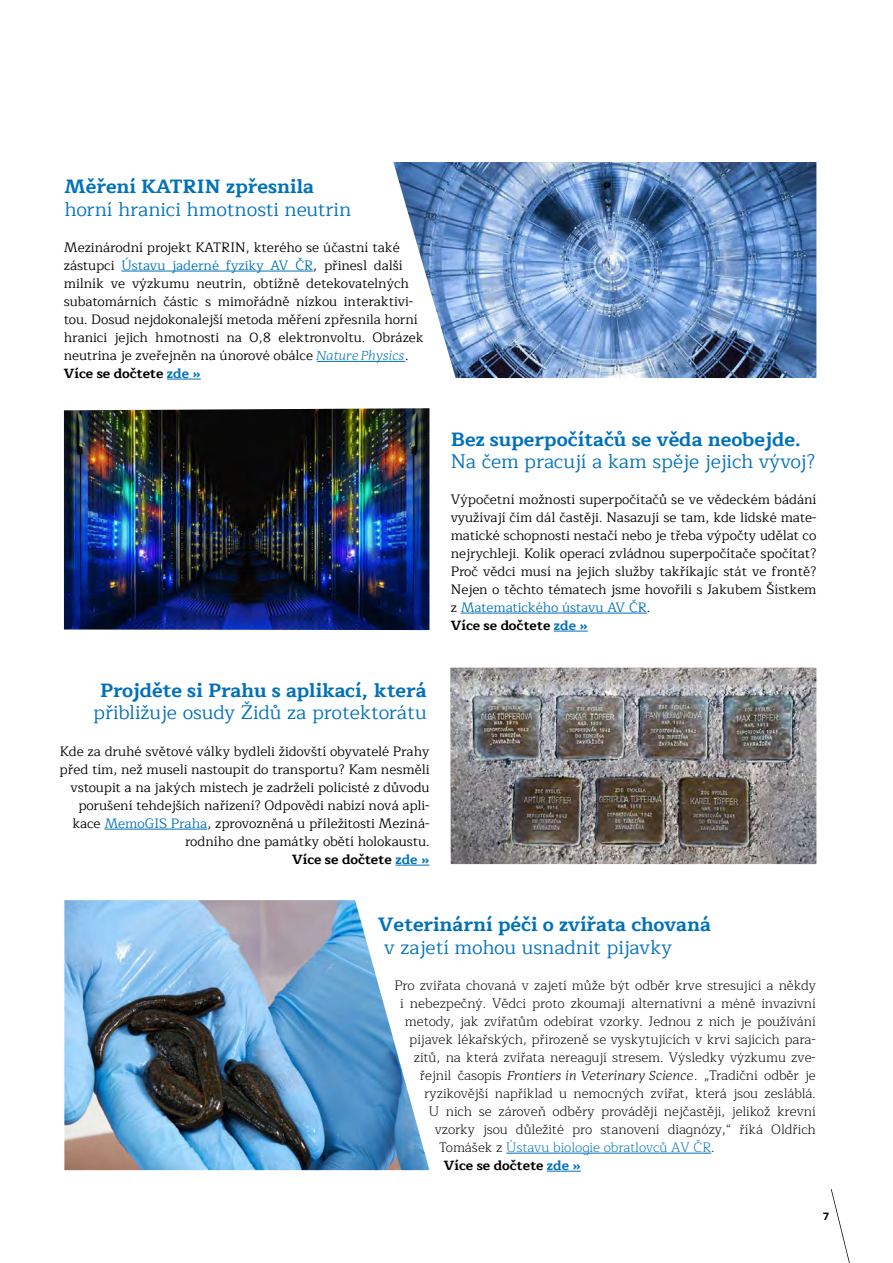
<style>
.page{position:relative;width:893px;height:1263px;background:#fff}
.page>*{position:absolute;margin:0;border:0;box-sizing:border-box;transform-origin:0 0}
.t1{font:19.5px "Maitree";color:#0071b9}
.t2{font:700 19.5px "Maitree";color:#0071b9}
.t3{font:13.5px/18px "Maitree";color:#000}
.t4{font:300 13.5px "Maitree";color:#000}
.t5{font:300 13.5px "Maitree";color:#0071b9}
.t6{font:700 13.5px "Maitree";color:#000}
.t7{font:700 10.5px "Motiva Sans";color:#000}
.s1{color:#0071b9}
.s2{font-family:"Adagio Serif";font-weight:300;font-style:italic;color:#0071b9}
.s3{font-weight:700}
.s4{font-weight:700;color:#0071b9}
.s5{font-family:"Adagio Serif";font-style:italic}
.s6{color:#000}
</style>
<div class="page">
<svg style="left:831px;top:1189px;width:19px;height:74px"></svg>
<img style="left:393px;top:162px;width:423px;height:216px">
<img style="left:64px;top:408px;width:365px;height:222px">
<hr style="left:121px;top:271px;width:192px;height:1px;background:#0071b9">
<hr style="left:317px;top:361px;width:88px;height:1px;background:#0071b9">
<hr style="left:167px;top:379px;width:34px;height:1px;background:#0071b9">
<hr style="left:461px;top:613px;width:186px;height:1px;background:#0071b9">
<hr style="left:554px;top:631px;width:34px;height:1px;background:#0071b9">
<img style="left:450px;top:668px;width:366px;height:196px">
<img style="left:64px;top:900px;width:365px;height:270px">
<hr style="left:104px;top:829px;width:103px;height:1px;background:#0071b9">
<hr style="left:395px;top:865px;width:34px;height:1px;background:#0071b9">
<hr style="left:506px;top:1153px;width:205px;height:1px;background:#0071b9">
<hr style="left:547px;top:1171px;width:34px;height:1px;background:#0071b9">
<h1 class="t2" style="left:64px;top:170px;width:251px">Měření KATRIN zpřesnila</h1>
<h1 class="t1" style="left:64px;top:194px;width:288px">horní hranici hmotnosti neutrin</h1>
<p class="t3" style="left:64px;top:239px;width:362px">Mezinárodní projekt KATRIN, kterého se účastní také zástupci <span class="s1">Ústavu jaderné fyziky AV ČR</span>, přinesl další milník ve výzkumu neutrin, obtížně detekovatelných subatomárních částic s mimořádně nízkou interaktivi&shy;tou. Dosud nejdokonalejší metoda měření zpřesnila horní hranici jejich hmotnosti na 0,8 elektronvoltu. Obrázek neutrina je zveřejněn na únorové obálce <span class="s2">Nature Physics</span>.<br><span class="s3">Více se dočtete</span> <span class="s4">zde »</span></p>
<h1 class="t2" style="left:100px;top:673px;width:328px">Projděte si Prahu s aplikací, která</h1>
<h1 class="t1" style="left:93px;top:697px;width:335px">přibližuje osudy Židů za protektorátu</h1>
<p class="t3" style="left:60px;top:743px;width:371px;text-align:right">Kde za druhé světové války bydleli židovští obyvatelé Prahy před tím, než museli nastoupit do transportu? Kam nesměli vstoupit a na jakých místech je zadrželi policisté z důvodu porušení tehdejších nařízení? Odpovědi nabízí nová apli&shy;kace <span class="s1">MemoGIS Praha</span>, zprovozněná u příležitosti Meziná&shy;rodního dne památky obětí holokaustu.<br><span class="s3">Více se dočtete</span> <span class="s4">zde »</span></p>
<h1 class="t2" style="left:451px;top:422px;width:351px">Bez superpočítačů se věda neobejde.</h1>
<h1 class="t1" style="left:451px;top:446px;width:366px">Na čem pracují a kam spěje jejich vývoj?</h1>
<p class="t3" style="left:451px;top:491px;width:367px">Výpočetní možnosti superpočítačů se ve vědeckém bádání využívají čím dál častěji. Nasazují se tam, kde lidské mate&shy;matické schopnosti nestačí nebo je třeba výpočty udělat co nejrychleji. Kolik operací zvládnou superpočítače spočítat?<br>Proč vědci musí na jejich služby takříkajíc stát ve frontě?<br>Nejen o těchto tématech jsme hovořili s Jakubem Šístkem z <span class="s1">Matematického ústavu AV ČR</span>.<br><span class="s3">Více se dočtete</span> <span class="s4">zde »</span></p>
<h1 class="t2" style="left:378px;top:908px;width:334px">Veterinární péči o zvířata chovaná</h1>
<h1 class="t1" style="left:384px;top:932px;width:290px">v zajetí mohou usnadnit pijavky</h1>
<p class="t4" style="left:394px;top:976px;width:423px">Pro zvířata chovaná v zajetí může být odběr krve stresující a někdy</p>
<p class="t4" style="left:400px;top:993px;width:417px">i nebezpečný. Vědci proto zkoumají alternativní a méně invazivní</p>
<p class="t4" style="left:405px;top:1011px;width:413px">metody, jak zvířatům odebírat vzorky. Jednou z nich je používání</p>
<p class="t4" style="left:409px;top:1029px;width:408px">pijavek lékařských, přirozeně se vyskytujících v krvi sajících para-</p>
<p class="t4" style="left:414px;top:1047px;width:404px">zitů, na která zvířata nereagují stresem. Výsledky výzkumu zve-</p>
<p class="t4" style="left:420px;top:1065px;width:398px">řejnil časopis <span class="s5">Frontiers in Veterinary Science</span>. „Tradiční odběr je</p>
<p class="t4" style="left:424px;top:1083px;width:393px">ryzikovější například u nemocných zvířat, která jsou zesláblá.</p>
<p class="t4" style="left:429px;top:1101px;width:389px">U nich se zároveň odběry provádějí nejčastěji, jelikož krevní</p>
<p class="t4" style="left:435px;top:1119px;width:383px">vzorky jsou důležité pro stanovení diagnózy,“ říká Oldřich</p>
<p class="t5" style="left:439px;top:1137px;width:277px"><span class="s6">Tomášek z</span> Ústavu biologie obratlovců AV ČR<span class="s6">.</span></p>
<p class="t6" style="left:444px;top:1154px;width:139px">Více se dočtete <span class="s1">zde »</span></p>
<p class="t7" style="left:823px;top:1209px;width:8px">7</p>
</div>
